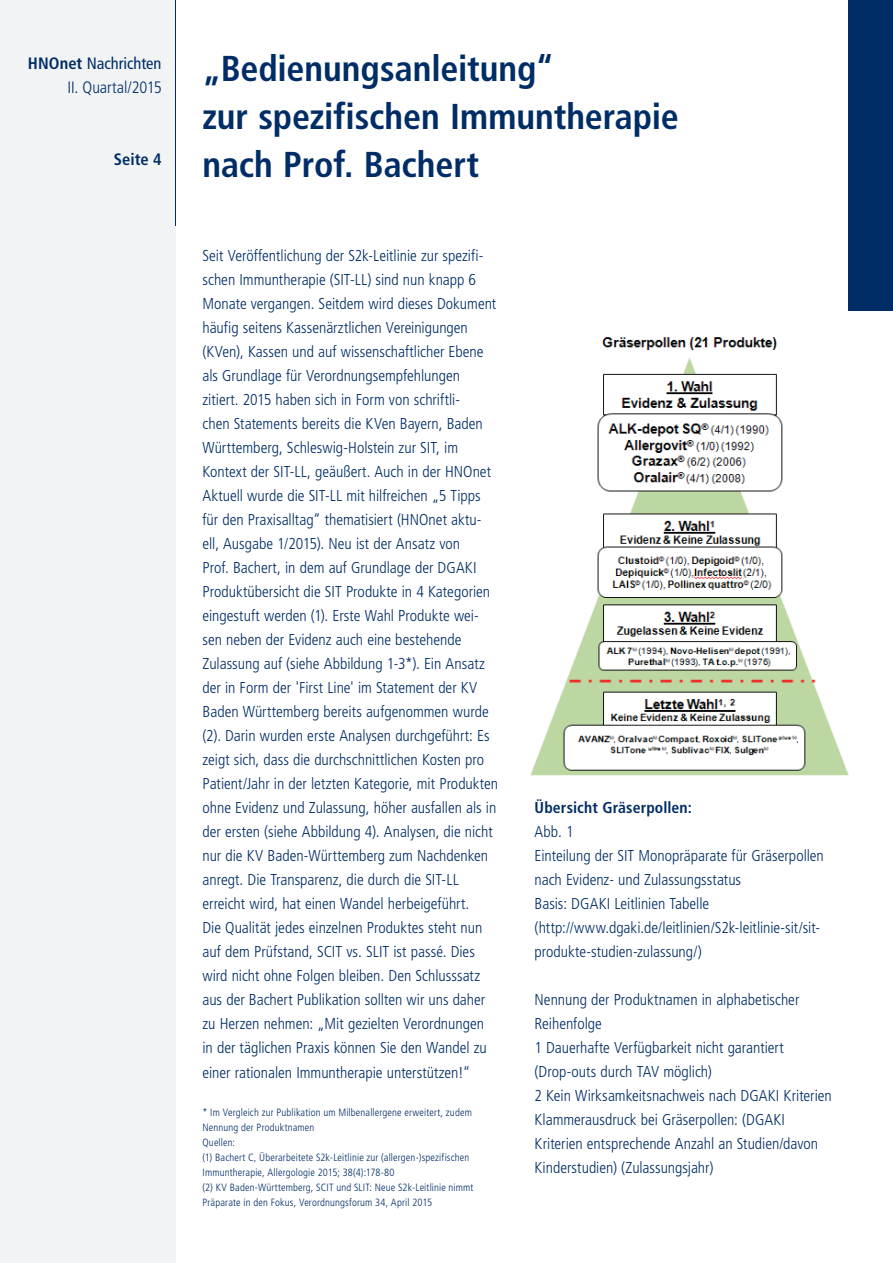
<style>
.page{position:relative;width:893px;height:1263px;background:#fff}
.page>*{position:absolute;margin:0;border:0;box-sizing:border-box;transform-origin:0 0}
.t1{font:700 condensed 36px/48px "Frutiger LT";letter-spacing:-.005em;color:#002d66}
.t2{font:300 condensed 16.5px/24px "Frutiger LT";letter-spacing:-.005em;color:#002d66;text-align:right}
.t3{font:700 condensed 16.5px "Frutiger LT";color:#002d66}
.t4{font:300 condensed 15.75px/24px "Frutiger LT";color:#002d66}
.t5{font:700 condensed 15.75px "Frutiger LT";letter-spacing:.005em;color:#002d66}
.t6{font:300 condensed 10.5px/15px "Frutiger LT";letter-spacing:.015em;color:#002d66}
.s1{font-weight:700}
.s2{font-weight:400}
</style>
<div class="page">
<div style="left:0;top:0;width:176px;height:1263px;background:#f2f3f4"></div>
<hr style="left:175px;top:0;width:1px;height:225px;background:#002d66">
<div style="left:849px;top:0;width:44px;height:310px;background:#002d66"></div>
<img style="left:530px;top:337px;width:319px;height:439px">
<p class="t2" style="left:28px;top:52px;width:135px"><span class="s1">HNOnet</span> <span class="s2">Nachrichten<br></span>II. Quartal/2015</p>
<p class="t3" style="left:114px;top:150px;width:49px">Seite 4</p>
<h1 class="t1" style="left:202px;top:45px;width:478px">„Bedienungsanleitung“<br>zur spezifischen Immuntherapie nach Prof. Bachert</h1>
<p class="t4" style="left:202px;top:244px;width:297px">Seit Veröffentlichung der S2k-Leitlinie zur spezifi&shy;schen Immuntherapie (SIT-LL) sind nun knapp 6<br>Monate vergangen. Seitdem wird dieses Dokument häufig seitens Kassenärztlichen Vereinigungen (KVen), Kassen und auf wissenschaftlicher Ebene als Grundlage für Verordnungsempfehlungen zitiert. 2015 haben sich in Form von schriftli-<br>chen Statements bereits die KVen Bayern, Baden Württemberg, Schleswig-Holstein zur SIT, im Kontext der SIT-LL, geäußert. Auch in der HNOnet Aktuell wurde die SIT-LL mit hilfreichen „5 Tipps für den Praxisalltag“ thematisiert (HNOnet aktu&shy;ell, Ausgabe 1/2015). Neu ist der Ansatz von<br>Prof. Bachert, in dem auf Grundlage der DGAKI Produktübersicht die SIT Produkte in 4 Kategorien eingestuft werden (1). Erste Wahl Produkte wei&shy;sen neben der Evidenz auch eine bestehende Zulassung auf (siehe Abbildung 1-3*). Ein Ansatz der in Form der 'First Line' im Statement der KV Baden Württemberg bereits aufgenommen wurde (2). Darin wurden erste Analysen durchgeführt: Es zeigt sich, dass die durchschnittlichen Kosten pro Patient/Jahr in der letzten Kategorie, mit Produkten ohne Evidenz und Zulassung, höher ausfallen als in der ersten (siehe Abbildung 4). Analysen, die nicht nur die KV Baden-Württemberg zum Nachdenken anregt. Die Transparenz, die durch die SIT-LL erreicht wird, hat einen Wandel herbeigeführt.<br>Die Qualität jedes einzelnen Produktes steht nun auf dem Prüfstand, SCIT vs. SLIT ist passé. Dies wird nicht ohne Folgen bleiben. Den Schlusssatz aus der Bachert Publikation sollten wir uns daher zu Herzen nehmen: „Mit gezielten Verordnungen in der täglichen Praxis können Sie den Wandel zu einer rationalen Immuntherapie unterstützen!“</p>
<p class="t6" style="left:202px;top:1105px;width:272px">* Im Vergleich zur Publikation um Milbenallergene erweitert, zudem Nennung der Produktnamen<br>Quellen:<br>(1) Bachert C, Überarbeitete S2k-Leitlinie zur (allergen-)spezifischen Immuntherapie, Allergologie 2015; 38(4):178-80<br>(2) KV Baden-Württemberg, SCIT und SLIT: Neue S2k-Leitlinie nimmt Präparate in den Fokus, Verordnungsforum 34, April 2015</p>
<p class="t5" style="left:535px;top:798px;width:159px">Übersicht Gräserpollen:</p>
<p class="t4" style="left:535px;top:820px;width:291px">Abb. 1<br>Einteilung der SIT Monopräparate für Gräserpollen nach Evidenz- und Zulassungsstatus<br>Basis: DGAKI Leitlinien Tabelle (http://www.dgaki.de/leitlinien/S2k-leitlinie-sit/sit&shy;produkte-studien-zulassung/)</p>
<p class="t4" style="left:535px;top:988px;width:299px">Nennung der Produktnamen in alphabetischer Reihenfolge<br>1 Dauerhafte Verfügbarkeit nicht garantiert (Drop-outs durch TAV möglich)<br>2 Kein Wirksamkeitsnachweis nach DGAKI Kriterien Klammerausdruck bei Gräserpollen: (DGAKI Kriterien entsprechende Anzahl an Studien/davon Kinderstudien) (Zulassungsjahr)</p>
</div>
